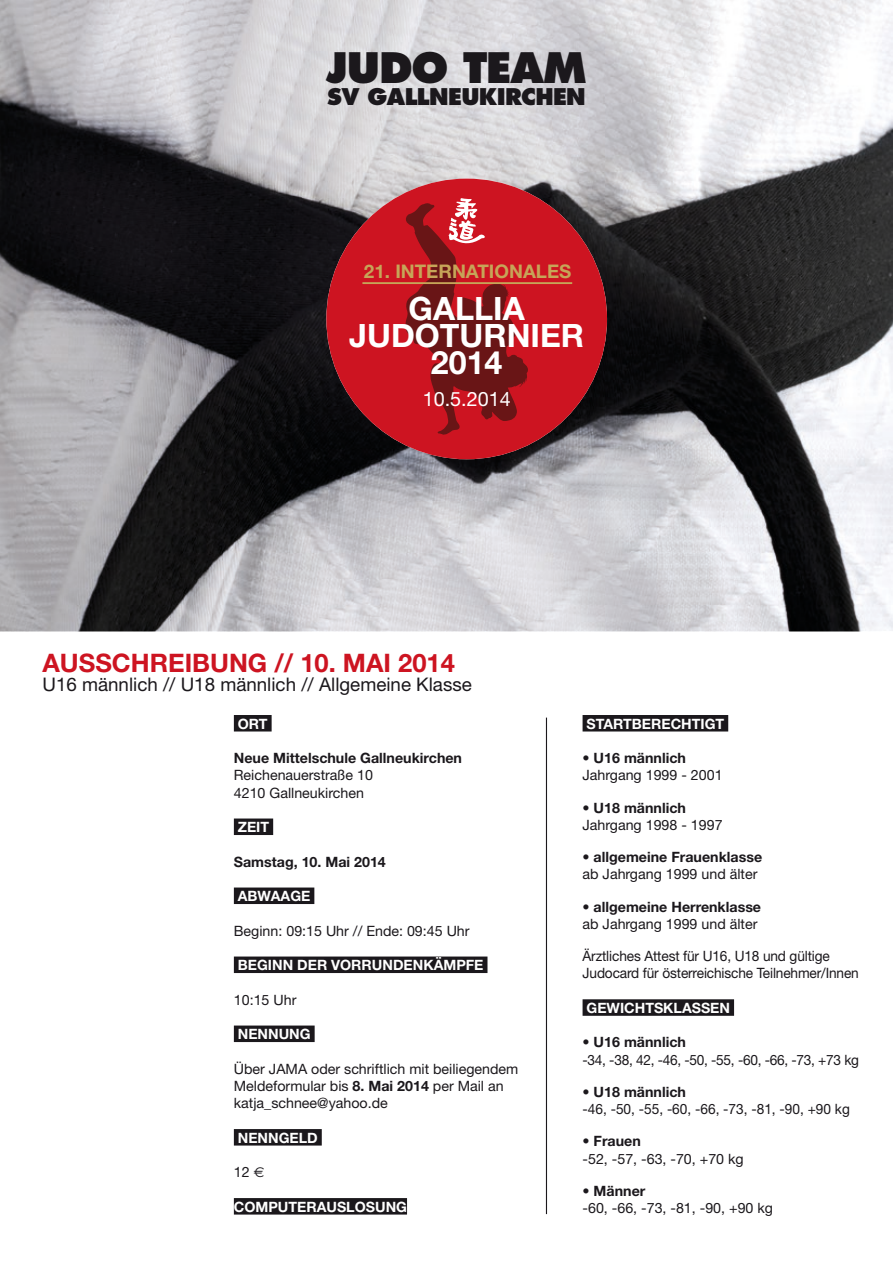
<style>
.page{position:relative;width:893px;height:1263px;background:#fff}
.page>*{position:absolute;margin:0;border:0;box-sizing:border-box;transform-origin:0 0}
.t1{font:800 40.8px "Futura";letter-spacing:-.03em;color:#1b181c}
.t2{font:700 32.25px/27.2px "Helvetica Neue";color:#fff;text-align:center}
.t3{font:700 25.5px "Helvetica Neue";color:#cd1421}
.t4{font:800 22.35px "Futura";letter-spacing:-.03em;color:#1b181c}
.t5{font:19.8px "Helvetica Neue";color:#fff}
.t6{font:18.75px "Helvetica Neue";color:#1b181c}
.t7{font:700 18.75px "Helvetica Neue";color:#c6a558}
.t8{font:14.25px/17.2px "Helvetica Neue";color:#1b181c}
.t9{font:700 14.25px "Helvetica Neue";color:#fff}
.t10{font:14.25px/17.2px "Helvetica Neue";color:#1b181c;scale:.96 1}
.t11{font:14.25px/17.2px "Helvetica Neue";letter-spacing:-.02em;color:#1b181c}
.t12{font:700 14.25px "Helvetica Neue";color:#1b181c}
.s1{font-weight:700}
.s2{font-family:"Euro Sans"}
</style>
<div class="page">
<img style="left:0;top:0;width:893px;height:631px">
<div style="left:234px;top:715px;width:38px;height:16px;background:#1b181c"></div>
<div style="left:234px;top:818px;width:39px;height:17px;background:#1b181c"></div>
<div style="left:234px;top:887px;width:80px;height:17px;background:#1b181c"></div>
<div style="left:234px;top:956px;width:253px;height:17px;background:#1b181c"></div>
<div style="left:234px;top:1025px;width:81px;height:17px;background:#1b181c"></div>
<div style="left:234px;top:1129px;width:88px;height:16px;background:#1b181c"></div>
<div style="left:234px;top:1198px;width:173px;height:16px;background:#1b181c"></div>
<div style="left:583px;top:715px;width:145px;height:16px;background:#1b181c"></div>
<div style="left:583px;top:999px;width:151px;height:17px;background:#1b181c"></div>
<hr style="left:546px;top:718px;width:1px;height:496px;background:#1b181c">
<div style="left:326px;top:179px;width:281px;height:280px;background:#cd1421;border-radius:50%"></div>
<hr style="left:362px;top:282px;width:210px;height:2px;background:#c6a558">
<svg style="left:404px;top:198px;width:124px;height:237px"></svg>
<h1 class="t1" style="left:326px;top:43px;width:262px">JUDO TEAM</h1>
<h3 class="t4" style="left:327px;top:83px;width:260px">SV GALLNEUKIRCHEN</h3>
<h3 class="t7" style="left:364px;top:260px;width:209px">21. INTERNATIONALES</h3>
<h2 class="t2" style="left:349px;top:294px;width:236px">GALLIA<br>JUDOTURNIER<br>2014</h2>
<h3 class="t5" style="left:423px;top:388px;width:90px">10.5.2014</h3>
<h3 class="t3" style="left:43px;top:647px;width:414px">AUSSCHREIBUNG // 10. MAI 2014</h3>
<h3 class="t6" style="left:43px;top:673px;width:431px">U16 männlich // U18 männlich // Allgemeine Klasse</h3>
<p class="t9" style="left:238px;top:715px;width:31px">ORT</p>
<p class="t12" style="left:234px;top:749px;width:230px">Neue Mittelschule Gallneukirchen</p>
<p class="t8" style="left:234px;top:766px;width:141px">Reichenauerstraße 10<br>4210 Gallneukirchen</p>
<p class="t9" style="left:238px;top:818px;width:33px">ZEIT</p>
<p class="t12" style="left:234px;top:853px;width:154px">Samstag, 10. Mai 2014</p>
<p class="t9" style="left:238px;top:887px;width:74px">ABWAAGE</p>
<p class="t8" style="left:234px;top:922px;width:237px">Beginn: 09:15 Uhr // Ende: 09:45 Uhr</p>
<p class="t9" style="left:238px;top:956px;width:247px">BEGINN DER VORRUNDENKÄMPFE</p>
<p class="t8" style="left:234px;top:991px;width:64px">10:15 Uhr</p>
<p class="t9" style="left:238px;top:1025px;width:74px">NENNUNG</p>
<p class="t8" style="left:234px;top:1060px;width:286px">Über JAMA oder schriftlich mit beiliegendem<br>Meldeformular bis <span class="s1">8. Mai 2014</span> per Mail an katja_schnee@yahoo.de</p>
<p class="t9" style="left:238px;top:1129px;width:81px">NENNGELD</p>
<p class="t8" style="left:234px;top:1163px;width:32px">12 <span class="s2">€</span></p>
<p class="t9" style="left:234px;top:1198px;width:175px">COMPUTERAUSLOSUNG</p>
<p class="t9" style="left:586px;top:715px;width:139px">STARTBERECHTIGT</p>
<p class="t8" style="left:583px;top:749px;width:142px">• <span class="s1">U16 männlich<br></span>Jahrgang 1999 - 2001</p>
<p class="t8" style="left:583px;top:799px;width:142px">• <span class="s1">U18 männlich<br></span>Jahrgang 1998 - 1997</p>
<p class="t8" style="left:583px;top:848px;width:181px">• <span class="s1">allgemeine Frauenklasse </span>ab Jahrgang 1999 und älter</p>
<p class="t8" style="left:583px;top:898px;width:180px">• <span class="s1">allgemeine Herrenklasse </span>ab Jahrgang 1999 und älter</p>
<p class="t10" style="left:583px;top:947px;width:289px">Ärztliches Attest für U16, U18 und gültige<br>Judocard für österreichische Teilnehmer/Innen</p>
<p class="t9" style="left:586px;top:999px;width:145px">GEWICHTSKLASSEN</p>
<p class="t11" style="left:583px;top:1033px;width:278px">• <span class="s1">U16 männlich<br></span>-34, -38, 42, -46, -50, -55, -60, -66, -73, +73 kg</p>
<p class="t8" style="left:583px;top:1083px;width:269px">• <span class="s1">U18 männlich<br></span>-46, -50, -55, -60, -66, -73, -81, -90, +90 kg</p>
<p class="t8" style="left:583px;top:1132px;width:163px">• <span class="s1">Frauen<br></span>-52, -57, -63, -70, +70 kg</p>
<p class="t8" style="left:583px;top:1182px;width:192px">• <span class="s1">Männer<br></span>-60, -66, -73, -81, -90, +90 kg</p>
</div>
